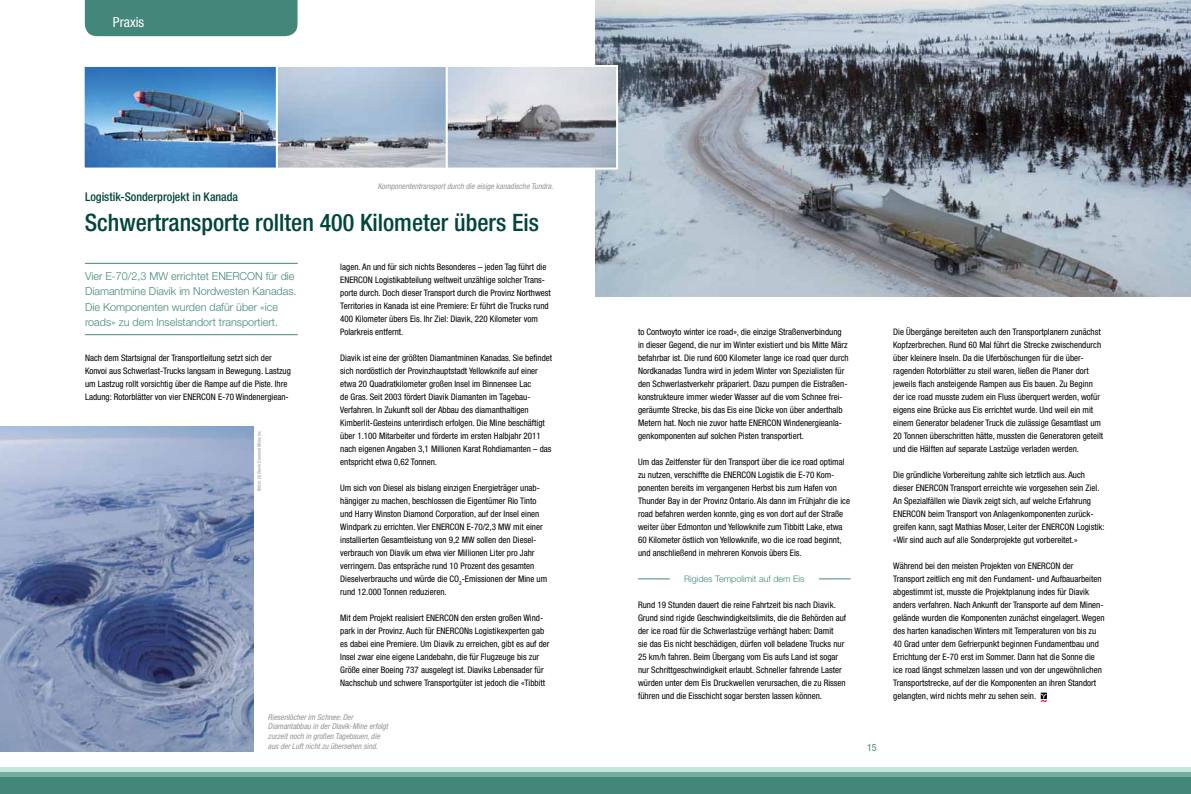
<style>
.page{position:relative;width:1191px;height:794px;background:#fff}
.page>*{position:absolute;margin:0;border:0;box-sizing:border-box;transform-origin:0 0}
.t1{font:500 condensed 24px "Helvetica Neue LT";color:#00453c}
.t2{font:condensed 14px "Helvetica Neue LT";color:#fff}
.t3{font:500 condensed 12px "Helvetica Neue LT";letter-spacing:-.005em;color:#00453c}
.t4{font:300 11px/15.2px "Helvetica Neue LT";color:#43877a}
.t5{font:condensed 10px "Helvetica Neue LT";color:#43877a}
.t6{font:condensed 9px/13px "Helvetica Neue LT";color:#000}
.t7{font:300 9px "Helvetica Neue LT";color:#43877a}
.t8{font:italic condensed 8px/9.6px "Helvetica Neue LT";color:#939598}
.t9{font:condensed 4.5px "Helvetica Neue LT";color:#939598}
</style>
<div class="page">
<div style="left:0;top:776px;width:1191px;height:18px;background:#43877a"></div>
<hr style="left:0;top:772px;width:1191px;height:4px;background:#75ad9e">
<hr style="left:0;top:768px;width:1191px;height:4px;background:#c5e6dc">
<div style="left:85px;top:0;width:212px;height:36px;background:#43877a"></div>
<img style="left:0;top:426px;width:254px;height:325px">
<svg style="left:1040px;top:692px;width:6px;height:10px"></svg>
<hr style="left:85px;top:263px;width:212px;height:1px;background:#43877a">
<hr style="left:85px;top:334px;width:212px;height:1px;background:#43877a">
<hr style="left:638px;top:578px;width:32px;height:1px;background:#43877a">
<hr style="left:819px;top:578px;width:31px;height:1px;background:#43877a">
<img style="left:595px;top:0;width:596px;height:296px">
<img style="left:86px;top:68px;width:529px;height:99px">
<div style="left:83px;top:65px;width:195px;height:105px;border:2px solid #fff"></div>
<div style="left:445px;top:65px;width:173px;height:105px;border:2px solid #fff"></div>
<div style="left:276px;top:65px;width:172px;height:105px;border:2px solid #fff"></div>
<h2 class="t2" style="left:113px;top:14px;width:33px">Praxis</h2>
<h3 class="t3" style="left:85px;top:190px;width:154px">Logistik-Sonderprojekt in Kanada</h3>
<p class="t8" style="left:378px;top:181px;width:177px">Komponententransport durch die eisige kanadische Tundra.</p>
<h1 class="t1" style="left:85px;top:208px;width:456px">Schwertransporte rollten 400 Kilometer übers Eis</h1>
<p class="t6" style="left:340px;top:260px;width:212px">lagen. An und für sich nichts Besonderes – jeden Tag führt die ENERCON Logistikabteilung weltweit unzählige solcher Trans&shy;porte durch. Doch dieser Transport durch die Provinz Northwest Territories in Kanada ist eine Premiere: Er führt die Trucks rund 400 Kilometer übers Eis. Ihr Ziel: Diavik, 220 Kilometer vom Polarkreis entfernt.</p>
<p class="t6" style="left:340px;top:351px;width:213px">Diavik ist eine der größten Diamantminen Kanadas. Sie befindet sich nordöstlich der Provinzhauptstadt Yellowknife auf einer etwa 20 Quadratkilometer großen Insel im Binnensee Lac<br>de Gras. Seit 2003 fördert Diavik Diamanten im Tagebau-Verfahren. In Zukunft soll der Abbau des diamanthaltigen Kimberlit-Gesteins unterirdisch erfolgen. Die Mine beschäftigt über 1.100 Mitarbeiter und förderte im ersten Halbjahr 2011 nach eigenen Angaben 3,1 Millionen Karat Rohdiamanten – das entspricht etwa 0,62 Tonnen.</p>
<p class="t6" style="left:340px;top:481px;width:208px">Um sich von Diesel als bislang einzigen Energieträger unab&shy;hängiger zu machen, beschlossen die Eigentümer Rio Tinto und Harry Winston Diamond Corporation, auf der Insel einen Windpark zu errichten. Vier ENERCON E-70/2,3 MW mit einer installierten Gesamtleistung von 9,2 MW sollen den Diesel&shy;verbrauch von Diavik um etwa vier Millionen Liter pro Jahr verringern. Das entspräche rund 10 Prozent des gesamten Dieselverbrauchs und würde die CO<sub>2</sub>-Emissionen der Mine um rund 12.000 Tonnen reduzieren.</p>
<p class="t6" style="left:340px;top:611px;width:211px">Mit dem Projekt realisiert ENERCON den ersten großen Wind&shy;park in der Provinz. Auch für ENERCONs Logistikexperten gab es dabei eine Premiere. Um Diavik zu erreichen, gibt es auf der Insel zwar eine eigene Landebahn, die für Flugzeuge bis zur Größe einer Boeing 737 ausgelegt ist. Diaviks Lebensader für Nachschub und schwere Transportgüter ist jedoch die «Tibbitt</p>
<p class="t8" style="left:268px;top:712px;width:122px">Riesenlöcher im Schnee: Der Diamantabbau in der Diavik-Mine erfolgt zurzeit noch in großen Tagebauen, die aus der Luft nicht zu übersehen sind.</p>
<p class="t4" style="left:85px;top:268px;width:213px">Vier E-70/2,3 MW errichtet ENERCON für die Diamantmine Diavik im Nordwesten Kanadas.<br>Die Komponenten wurden dafür über «ice roads» zu dem Inselstandort transportiert.</p>
<p class="t6" style="left:85px;top:351px;width:207px">Nach dem Startsignal der Transportleitung setzt sich der Konvoi aus Schwerlast-Trucks langsam in Bewegung. Lastzug um Lastzug rollt vorsichtig über die Rampe auf die Piste. Ihre Ladung: Rotorblätter von vier ENERCON E-70 Windenergiean-</p>
<p class="t9" style="left:257px;top:491px;width:63px;rotate:-90deg">Bild:er (5) Diavik Diamond Mines Inc.</p>
<p class="t6" style="left:638px;top:325px;width:212px">to Contwoyto winter ice road», die einzige Straßenverbindung in dieser Gegend, die nur im Winter existiert und bis Mitte März befahrbar ist. Die rund 600 Kilometer lange ice road quer durch Nordkanadas Tundra wird in jedem Winter von Spezialisten für den Schwerlastverkehr präpariert. Dazu pumpen die Eistraßen&shy;konstrukteure immer wieder Wasser auf die vom Schnee frei&shy;geräumte Strecke, bis das Eis eine Dicke von über anderthalb Metern hat. Noch nie zuvor hatte ENERCON Windenergieanla&shy;genkomponenten auf solchen Pisten transportiert.</p>
<p class="t6" style="left:638px;top:455px;width:214px">Um das Zeitfenster für den Transport über die ice road optimal zu nutzen, verschiffte die ENERCON Logistik die E-70 Kom&shy;ponenten bereits im vergangenen Herbst bis zum Hafen von Thunder Bay in der Provinz Ontario. Als dann im Frühjahr die ice road befahren werden konnte, ging es von dort auf der Straße weiter über Edmonton und Yellowknife zum Tibbitt Lake, etwa 60 Kilometer östlich von Yellowknife, wo die ice road beginnt, und anschließend in mehreren Konvois übers Eis.</p>
<p class="t7" style="left:684px;top:573px;width:122px">Rigides Tempolimit auf dem Eis</p>
<p class="t6" style="left:638px;top:598px;width:210px">Rund 19 Stunden dauert die reine Fahrtzeit bis nach Diavik.<br>Grund sind rigide Geschwindigkeitslimits, die die Behörden auf der ice road für die Schwerlastzüge verhängt haben: Damit<br>sie das Eis nicht beschädigen, dürfen voll beladene Trucks nur 25 km/h fahren. Beim Übergang vom Eis aufs Land ist sogar nur Schrittgeschwindigkeit erlaubt. Schneller fahrende Laster würden unter dem Eis Druckwellen verursachen, die zu Rissen führen und die Eisschicht sogar bersten lassen können.</p>
<p class="t6" style="left:893px;top:325px;width:211px">Die Übergänge bereiteten auch den Transportplanern zunächst Kopfzerbrechen. Rund 60 Mal führt die Strecke zwischendurch über kleinere Inseln. Da die Uferböschungen für die über&shy;ragenden Rotorblätter zu steil waren, ließen die Planer dort jeweils flach ansteigende Rampen aus Eis bauen. Zu Beginn der ice road musste zudem ein Fluss überquert werden, wofür eigens eine Brücke aus Eis errichtet wurde. Und weil ein mit einem Generator beladener Truck die zulässige Gesamtlast um 20 Tonnen überschritten hätte, mussten die Generatoren geteilt und die Hälften auf separate Lastzüge verladen werden.</p>
<p class="t6" style="left:893px;top:468px;width:213px">Die gründliche Vorbereitung zahlte sich letztlich aus. Auch dieser ENERCON Transport erreichte wie vorgesehen sein Ziel.<br>An Spezialfällen wie Diavik zeigt sich, auf welche Erfahrung ENERCON beim Transport von Anlagenkomponenten zurück&shy;greifen kann, sagt Mathias Moser, Leiter der ENERCON Logistik: «Wir sind auch auf alle Sonderprojekte gut vorbereitet.»</p>
<p class="t6" style="left:893px;top:559px;width:213px">Während bei den meisten Projekten von ENERCON der Transport zeitlich eng mit den Fundament- und Aufbauarbeiten abgestimmt ist, musste die Projektplanung indes für Diavik anders verfahren. Nach Ankunft der Transporte auf dem Minen&shy;gelände wurden die Komponenten zunächst eingelagert. Wegen des harten kanadischen Winters mit Temperaturen von bis zu 40 Grad unter dem Gefrierpunkt beginnen Fundamentbau und Errichtung der E-70 erst im Sommer. Dann hat die Sonne die ice road längst schmelzen lassen und von der ungewöhnlichen Transportstrecke, auf der die Komponenten an ihren Standort gelangten, wird nichts mehr zu sehen sein.</p>
<p class="t5" style="left:867px;top:742px;width:11px">15</p>
</div>
